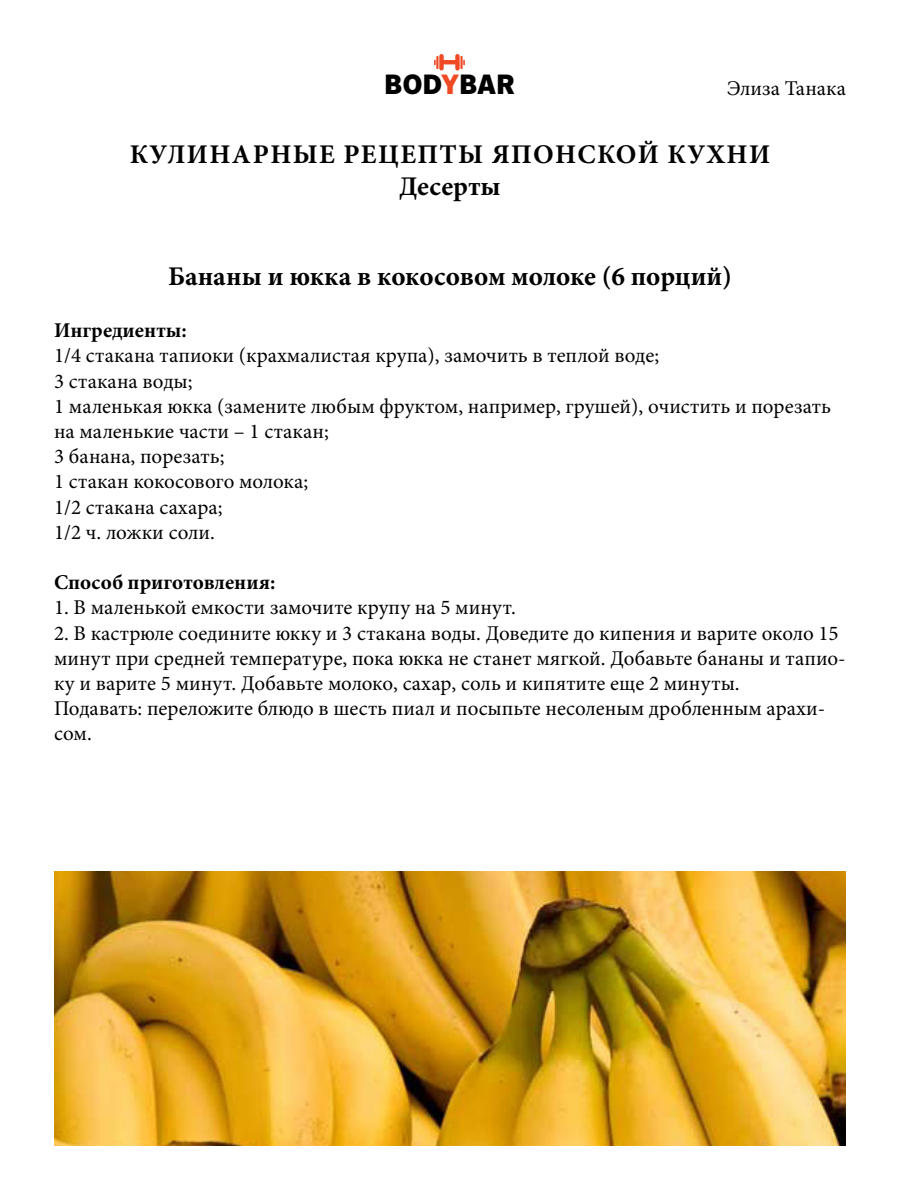
<style>
.page{position:relative;width:900px;height:1200px;background:#fff}
.page>*{position:absolute;margin:0;border:0;box-sizing:border-box;transform-origin:0 0}
.t1{font:700 27px/32.4px "Minion Pro";letter-spacing:.05em;color:#000;text-align:center}
.t2{font:700 27px "Minion Pro";letter-spacing:-.005em;color:#000}
.t3{font:900 27px "Sero Pro";color:#000}
.t4{font:21px/25.2px "Minion Pro";color:#000}
.t5{font:700 21px "Minion Pro";color:#000}
.s1{color:#f04a24}
</style>
<div class="page">
<svg style="left:434px;top:54px;width:31px;height:16px"></svg>
<img style="left:54px;top:872px;width:792px;height:274px">
<p class="t3" style="left:384px;top:67px;width:133px">BOD<span class="s1">Y</span>BAR</p>
<p class="t4" style="left:727px;top:76px;width:120px">Элиза Танака</p>
<p class="t1" style="left:130px;top:137px;width:642px">КУЛИНАРНЫЕ РЕЦЕПТЫ ЯПОНСКОЙ КУХНИ<br>Десерты</p>
<p class="t2" style="left:168px;top:257px;width:565px">Бананы и юкка в кокосовом молоке (6 порций)</p>
<p class="t5" style="left:54px;top:316px;width:134px">Ингредиенты:</p>
<p class="t4" style="left:54px;top:343px;width:778px">1/4 стакана тапиоки (крахмалистая крупа), замочить в теплой воде;<br>3 стакана воды;<br>1 маленькая юкка (замените любым фруктом, например, грушей), очистить и порезать на маленькие части – 1 стакан;<br>3 банана, порезать;<br>1 стакан кокосового молока;<br>1/2 стакана сахара;<br>1/2 ч. ложки соли.</p>
<p class="t5" style="left:54px;top:568px;width:223px">Способ приготовления:</p>
<p class="t4" style="left:54px;top:595px;width:463px">1. В маленькой емкости замочите крупу на 5 минут.</p>
<p class="t4" style="left:54px;top:620px;width:793px">2. В кастрюле соедините юкку и 3 стакана воды. Доведите до кипения и варите около 15 минут при средней температуре, пока юкка не станет мягкой. Добавьте бананы и тапио&shy;ку и варите 5 минут. Добавьте молоко, сахар, соль и кипятите еще 2 минуты.<br>Подавать: переложите блюдо в шесть пиал и посыпьте несоленым дробленным арахи&shy;сом.</p>
</div>
